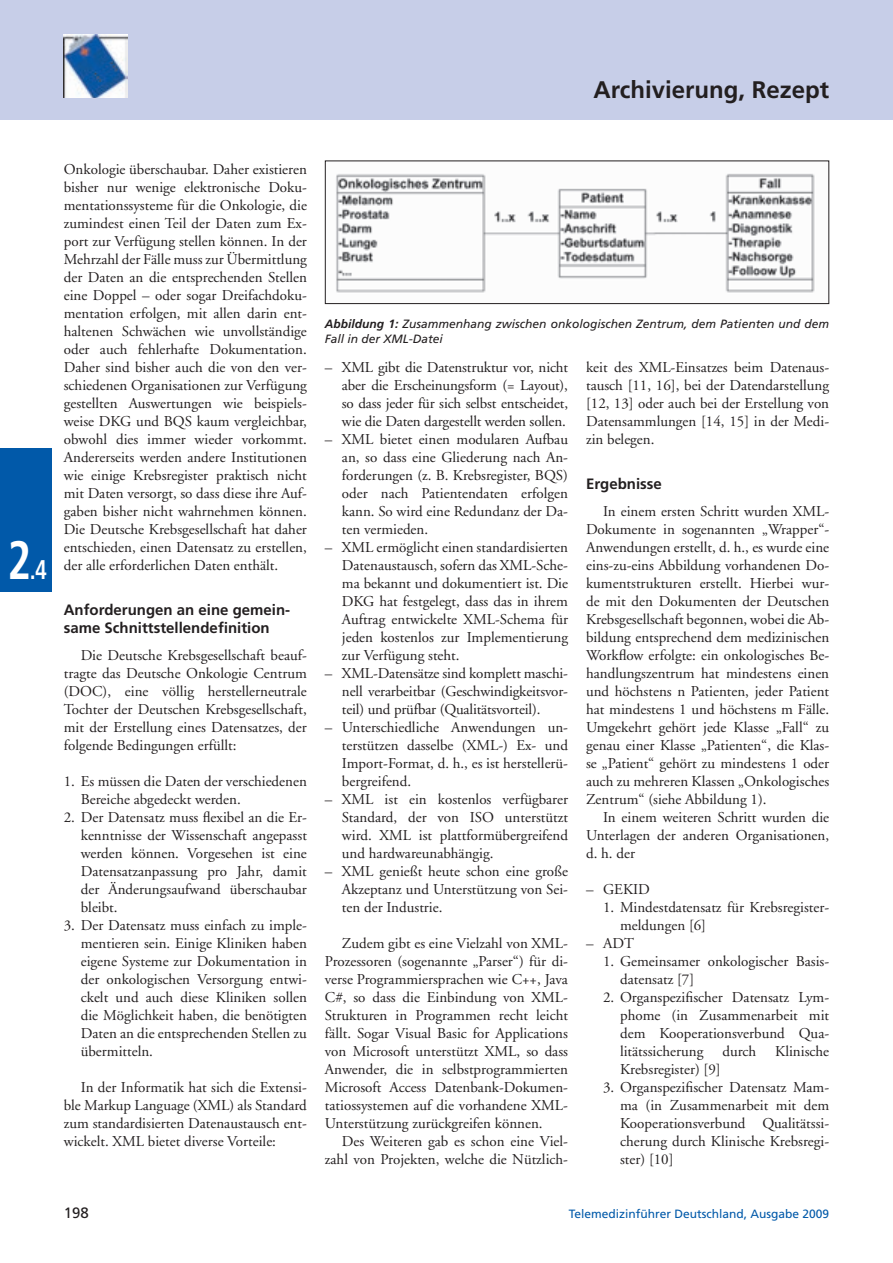
<style>
.page{position:relative;width:893px;height:1263px;background:#fff}
.page>*{position:absolute;margin:0;border:0;box-sizing:border-box;transform-origin:0 0}
.t1{font:700 condensed 27px "Frutiger";color:#fff;scale:.85 1}
.t2{font:700 24px "Frutiger";color:#231f20}
.t3{font:15px/18px "Adobe Garamond";color:#231f20;text-align:justify}
.t4{font:700 15px/18px "Frutiger";color:#231f20}
.t5{font:15px "Frutiger";color:#231f20}
.t6{font:italic 12px/15px "Frutiger";color:#231f20}
.t7{font:12px "Frutiger";color:#0159a9}
.s1{font-size:54px}
.s2{font-weight:700}
</style>
<div class="page">
<div style="left:0;top:0;width:893px;height:119px;background:#c7cee8"></div>
<img style="left:64px;top:34px;width:64px;height:64px">
<div style="left:0;top:448px;width:51px;height:143px;background:#0159a9"></div>
<img style="left:336px;top:173px;width:479px;height:120px">
<div style="left:325px;top:161px;width:504px;height:143px;border:1px solid #231f20"></div>
<h2 class="t2" style="left:594px;top:76px;width:237px">Archivierung, Rezept</h2>
<h1 class="t1" style="left:7px;top:553px;width:48px"><span class="s1">2</span>.4</h1>
<p class="t3" style="left:64px;top:160px;width:245px">Onkologie überschaubar. Daher existieren bisher nur wenige elektronische Doku&shy;mentationssysteme für die Onkologie, die zumindest einen Teil der Daten zum Ex&shy;port zur Verfügung stellen können. In der Mehrzahl der Fälle muss zur Übermittlung der Daten an die entsprechenden Stellen eine Doppel – oder sogar Dreifachdoku&shy;mentation erfolgen, mit allen darin ent&shy;haltenen Schwächen wie unvollständige oder auch fehlerhafte Dokumentation.<br>Daher sind bisher auch die von den ver&shy;schiedenen Organisationen zur Verfügung gestellten Auswertungen wie beispiels&shy;weise DKG und BQS kaum vergleichbar, obwohl dies immer wieder vorkommt.<br>Andererseits werden andere Institutionen wie einige Krebsregister praktisch nicht mit Daten versorgt, so dass diese ihre Auf&shy;gaben bisher nicht wahrnehmen können.<br>Die Deutsche Krebsgesellschaft hat daher entschieden, einen Datensatz zu erstellen, der alle erforderlichen Daten enthält.</p>
<p class="t4" style="left:64px;top:600px;width:228px">Anforderungen an eine gemein&shy;same Schnittstellendefinition</p>
<p class="t3" style="left:64px;top:646px;width:245px;text-indent:17px">Die Deutsche Krebsgesellschaft beauf&shy;tragte das Deutsche Onkologie Centrum (DOC), eine völlig herstellerneutrale Tochter der Deutschen Krebsgesellschaft, mit der Erstellung eines Datensatzes, der folgende Bedingungen erfüllt:</p>
<p class="t3" style="left:81px;top:772px;width:228px;text-indent:-17px">1. Es müssen die Daten der verschiedenen<br>Bereiche abgedeckt werden.</p>
<p class="t3" style="left:81px;top:808px;width:228px;text-indent:-17px">2. Der Datensatz muss flexibel an die Er&shy;kenntnisse der Wissenschaft angepasst werden können. Vorgesehen ist eine Datensatzanpassung pro Jahr, damit der Änderungsaufwand überschaubar bleibt.</p>
<p class="t3" style="left:81px;top:916px;width:228px;text-indent:-17px">3. Der Datensatz muss einfach zu imple&shy;mentieren sein. Einige Kliniken haben eigene Systeme zur Dokumentation in der onkologischen Versorgung entwi&shy;ckelt und auch diese Kliniken sollen die Möglichkeit haben, die benötigten Daten an die entsprechenden Stellen zu übermitteln.</p>
<p class="t3" style="left:64px;top:1078px;width:245px;text-indent:17px">In der Informatik hat sich die Extensi&shy;ble Markup Language (XML) als Standard zum standardisierten Datenaustausch ent&shy;wickelt. XML bietet diverse Vorteile:</p>
<p class="t6" style="left:325px;top:316px;width:506px"><span class="s2">Abbildung 1:</span> Zusammenhang zwischen onkologischen Zentrum, dem Patienten und dem<br>Fall in der XML-Datei</p>
<p class="t3" style="left:342px;top:358px;width:228px;text-indent:-17px">– XML gibt die Datenstruktur vor, nicht aber die Erscheinungsform (= Layout), so dass jeder für sich selbst entscheidet, wie die Daten dargestellt werden sollen.</p>
<p class="t3" style="left:342px;top:430px;width:228px;text-indent:-17px">– XML bietet einen modularen Aufbau an, so dass eine Gliederung nach An&shy;forderungen (z. B. Krebsregister, BQS) oder nach Patientendaten erfolgen kann. So wird eine Redundanz der Da&shy;ten vermieden.</p>
<p class="t3" style="left:342px;top:538px;width:228px;text-indent:-17px">– XML ermöglicht einen standardisierten Datenaustausch, sofern das XML-Sche&shy;ma bekannt und dokumentiert ist. Die DKG hat festgelegt, dass das in ihrem Auftrag entwickelte XML-Schema für jeden kostenlos zur Implementierung zur Verfügung steht.</p>
<p class="t3" style="left:342px;top:664px;width:228px;text-indent:-17px">– XML-Datensätze sind komplett maschi&shy;nell verarbeitbar (Geschwindigkeitsvor&shy;teil) und prüfbar (Qualitätsvorteil).</p>
<p class="t3" style="left:342px;top:718px;width:228px;text-indent:-17px">– Unterschiedliche Anwendungen un&shy;terstützen dasselbe (XML-) Ex- und Import-Format, d. h., es ist herstellerü&shy;bergreifend.</p>
<p class="t3" style="left:342px;top:790px;width:228px;text-indent:-17px">– XML ist ein kostenlos verfügbarer Standard, der von ISO unterstützt wird. XML ist plattformübergreifend und hardwareunabhängig.</p>
<p class="t3" style="left:342px;top:862px;width:228px;text-indent:-17px">– XML genießt heute schon eine große Akzeptanz und Unterstützung von Sei&shy;ten der Industrie.</p>
<p class="t3" style="left:325px;top:934px;width:245px;text-indent:17px">Zudem gibt es eine Vielzahl von XML-Prozessoren (sogenannte „Parser“) für di&shy;verse Programmiersprachen wie C++, Java C#, so dass die Einbindung von XML-Strukturen in Programmen recht leicht fällt. Sogar Visual Basic for Applications von Microsoft unterstützt XML, so dass Anwender, die in selbstprogrammierten Microsoft Access Datenbank-Dokumen&shy;tatiossystemen auf die vorhandene XML-Unterstützung zurückgreifen können.</p>
<p class="t3" style="left:325px;top:1132px;width:245px;text-align:right">Des Weiteren gab es schon eine Viel&shy;zahl von Projekten, welche die Nützlich-</p>
<p class="t3" style="left:586px;top:358px;width:245px">keit des XML-Einsatzes beim Datenaus&shy;tausch [11, 16], bei der Datendarstellung [12, 13] oder auch bei der Erstellung von Datensammlungen [14, 15] in der Medi&shy;zin belegen.</p>
<p class="t4" style="left:586px;top:474px;width:77px">Ergebnisse</p>
<p class="t3" style="left:586px;top:502px;width:245px;text-indent:17px">In einem ersten Schritt wurden XML-Dokumente in sogenannten „Wrapper“- Anwendungen erstellt, d. h., es wurde eine eins-zu-eins Abbildung vorhandenen Do&shy;kumentstrukturen erstellt. Hierbei wur&shy;de mit den Dokumenten der Deutschen Krebsgesellschaft begonnen, wobei die Ab&shy;bildung entsprechend dem medizinischen Workflow erfolgte: ein onkologisches Be&shy;handlungszentrum hat mindestens einen und höchstens n Patienten, jeder Patient hat mindestens 1 und höchstens m Fälle.<br>Umgekehrt gehört jede Klasse „Fall“ zu genau einer Klasse „Patienten“, die Klas&shy;se „Patient“ gehört zu mindestens 1 oder auch zu mehreren Klassen „Onkologisches Zentrum“ (siehe Abbildung 1).</p>
<p class="t3" style="left:586px;top:808px;width:245px;text-indent:17px">In einem weiteren Schritt wurden die Unterlagen der anderen Organisationen, d. h. der</p>
<p class="t3" style="left:586px;top:880px;width:65px">– GEKID</p>
<p class="t3" style="left:620px;top:898px;width:211px;text-indent:-17px">1. Mindestdatensatz für Krebsregister&shy;meldungen [6]</p>
<p class="t3" style="left:586px;top:934px;width:49px">– ADT</p>
<p class="t3" style="left:620px;top:952px;width:211px;text-indent:-17px">1. Gemeinsamer onkologischer Basis&shy;datensatz [7]</p>
<p class="t3" style="left:620px;top:988px;width:211px;text-indent:-17px">2. Organspezifischer Datensatz Lym&shy;phome (in Zusammenarbeit mit dem Kooperationsverbund Qua&shy;litätssicherung</p>
<p class="t3" style="left:722px;top:1042px;width:35px">durch</p>
<p class="t3" style="left:775px;top:1042px;width:55px">Klinische</p>
<p class="t3" style="left:620px;top:1060px;width:102px">Krebsregister) [9]</p>
<p class="t3" style="left:620px;top:1078px;width:211px;text-indent:-17px">3. Organspezifischer Datensatz Mam&shy;ma (in Zusammenarbeit mit dem Kooperationsverbund Qualitätssi&shy;cherung durch Klinische Krebsregi&shy;ster) [10]</p>
<p class="t5" style="left:64px;top:1204px;width:27px">198</p>
<p class="t7" style="left:569px;top:1206px;width:262px">Telemedizinführer Deutschland, Ausgabe 2009</p>
</div>
